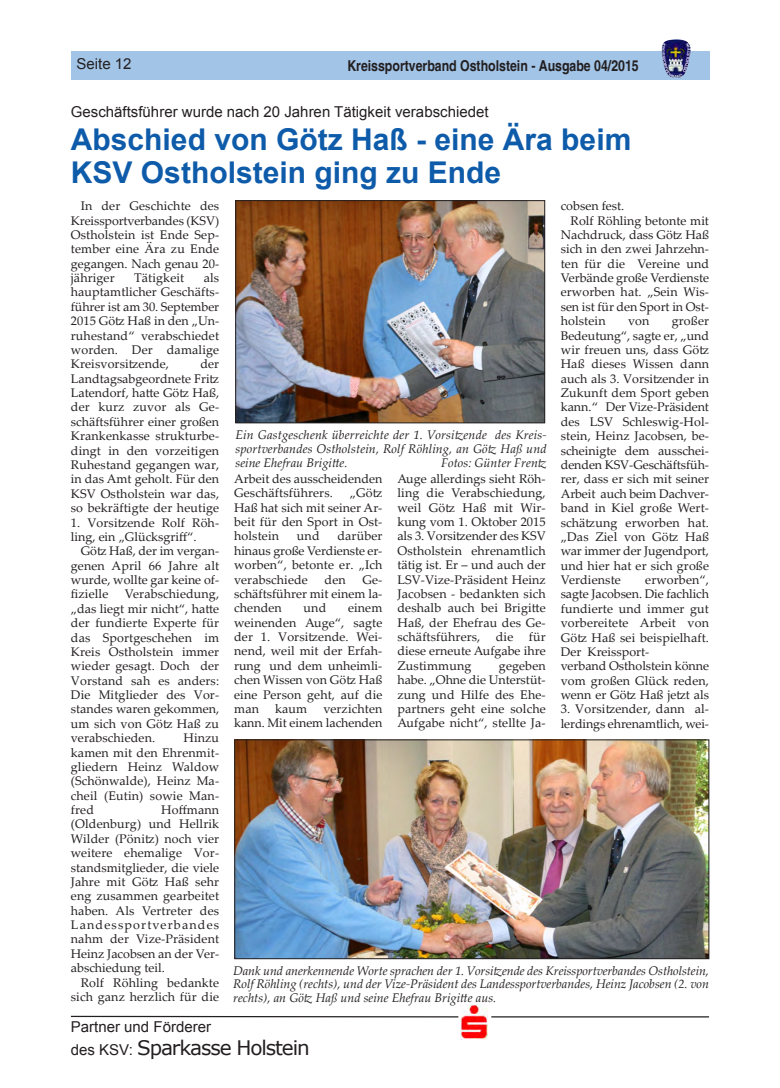
<style>
.page{position:relative;width:780px;height:1088px;background:#fff}
.page>*{position:absolute;margin:0;border:0;box-sizing:border-box;transform-origin:0 0}
.t1{font:700 30px/33.1px "Arial";color:#0e5baa}
.t2{font:20px "Verdana";letter-spacing:-.055em;color:#231f20}
.t3{font:15px "Arial";color:#231f20}
.t4{font:700 condensed 15px "Helvetica";color:#231f20}
.t5{font:12.5px/14.4px "Palatino Linotype";letter-spacing:.01em;color:#231f20;text-align:justify}
.t6{font:italic 12.5px/13.8px "Palatino Linotype";color:#231f20;text-align:justify}
.t7{font:12.5px/14.4px "Palatino Linotype";letter-spacing:-.01em;color:#231f20}
.s1{font-family:"Arial";font-size:15px}
</style>
<div class="page">
<svg style="left:70px;top:1015px;width:389px;height:3px"></svg>
<img style="left:460px;top:1004px;width:27px;height:35px">
<hr style="left:491px;top:1016px;width:218px;height:1px;background:#231f20">
<div style="left:71px;top:51px;width:638px;height:29px;background:#a2c4e7"></div>
<img style="left:661px;top:39px;width:29px;height:39px">
<img style="left:236px;top:742px;width:471px;height:215px">
<div style="left:234px;top:740px;width:475px;height:219px;border:1px solid #231f20"></div>
<img style="left:237px;top:202px;width:306px;height:219px">
<div style="left:235px;top:200px;width:310px;height:223px;border:1px solid #231f20"></div>
<p class="t3" style="left:76px;top:56px;width:57px">Seite 12</p>
<p class="t4" style="left:347px;top:57px;width:293px">Kreissportverband Ostholstein - Ausgabe 04/2015</p>
<p class="t3" style="left:71px;top:104px;width:419px">Geschäftsführer wurde nach 20 Jahren Tätigkeit verabschiedet</p>
<h1 class="t1" style="left:71px;top:123px;width:562px">Abschied von Götz Haß - eine Ära beim<br>KSV Ostholstein ging zu Ende</h1>
<p class="t5" style="left:71px;top:200px;width:150px;text-indent:10px">In der Geschichte des Kreissportverbandes (KSV)<br>Ostholstein ist Ende Sep&shy;tember eine Ära zu Ende gegangen. Nach genau 20- jähriger</p>
<p class="t5" style="left:560px;top:200px;width:65px">cobsen fest.</p>
<p class="t5" style="left:570px;top:215px;width:140px">Rolf Röhling betonte mit</p>
<p class="t5" style="left:560px;top:229px;width:150px">Nachdruck, dass Götz Haß</p>
<p class="t5" style="left:560px;top:243px;width:150px">sich in den zwei Jahrzehn-</p>
<p class="t5" style="left:560px;top:258px;width:150px">ten für die Vereine und</p>
<p class="t5" style="left:560px;top:272px;width:150px">Verbände große Verdienste</p>
<p class="t5" style="left:560px;top:286px;width:150px">erworben hat. „Sein Wis-</p>
<p class="t5" style="left:560px;top:301px;width:150px">sen ist für den Sport in Ost-</p>
<p class="t5" style="left:560px;top:315px;width:46px">holstein</p>
<p class="t5" style="left:628px;top:315px;width:23px">von</p>
<p class="t5" style="left:71px;top:272px;width:150px;text-indent:133px">als hauptamtlicher Geschäfts&shy;führer ist am 30. September 2015 Götz Haß in den „Un&shy;ruhestand“ verabschiedet worden. Der damalige Kreisvorsitzende,</p>
<p class="t5" style="left:134px;top:272px;width:52px">Tätigkeit</p>
<p class="t5" style="left:560px;top:315px;width:150px;text-indent:111px">großer Bedeutung“, sagte er, „und wir freuen uns, dass Götz Haß dieses Wissen dann auch als 3. Vorsitzender in Zukunft dem Sport geben kann.“ Der Vize-Präsident des LSV Schleswig-Hol&shy;stein, Heinz Jacobsen, be&shy;scheinigte dem ausschei&shy;denden KSV-Geschäftsfüh&shy;rer, dass er sich mit seiner Arbeit auch beim Dachver&shy;band in Kiel große Wert&shy;schätzung erworben hat. „Das Ziel von Götz Haß war immer der Jugendport, und hier hat er sich große Verdienste</p>
<p class="t5" style="left:71px;top:358px;width:150px;text-indent:129px">der Landtagsabgeordnete Fritz Latendorf, hatte Götz Haß, der kurz zuvor als Ge&shy;schäftsführer einer großen Krankenkasse strukturbe&shy;dingt in den vorzeitigen Ruhestand gegangen war, in das Amt geholt. Für den KSV Ostholstein war das, so bekräftigte der heutige</p>
<p class="t5" style="left:71px;top:516px;width:150px">1. Vorsitzende Rolf Röh&shy;ling, ein „Glücksgriff“.</p>
<p class="t5" style="left:71px;top:545px;width:150px;text-indent:10px">Götz Haß, der im vergan&shy;genen April 66 Jahre alt wurde, wollte gar keine of&shy;fizielle</p>
<p class="t6" style="left:235px;top:430px;width:313px">Ein Gastgeschenk überreichte der 1. Vorsitzende des Kreis&shy;sportverbandes Ostholstein, Rolf Röhling, an Götz Haß und seine Ehefrau Brigitte.</p>
<p class="t6" style="left:441px;top:457px;width:107px">Fotos: Günter Frentz</p>
<p class="t5" style="left:234px;top:473px;width:150px">Arbeit des ausscheidenden<br>Geschäftsführers.</p>
<p class="t5" style="left:397px;top:473px;width:150px">Auge allerdings sieht Röh&shy;ling die Verabschiedung, weil Götz Haß mit Wir&shy;kung vom 1. Oktober 2015 als 3. Vorsitzender des KSV Ostholstein ehrenamtlich tätig ist. Er – und auch der LSV-Vize-Präsident Heinz Jacobsen - bedankten sich deshalb auch bei Brigitte Haß, der Ehefrau des Ge&shy;schäftsführers, die für diese erneute Aufgabe ihre Zustimmung</p>
<p class="t5" style="left:234px;top:487px;width:150px;text-indent:116px">„Götz Haß hat sich mit seiner Ar&shy;beit für den Sport in Ost&shy;holstein</p>
<p class="t5" style="left:234px;top:530px;width:150px;text-indent:103px">darüber hinaus große Verdienste er&shy;worben“, betonte er. „Ich verabschiede</p>
<p class="t5" style="left:297px;top:530px;width:24px">und</p>
<p class="t5" style="left:324px;top:573px;width:23px">den</p>
<p class="t5" style="left:234px;top:573px;width:150px;text-indent:128px">Ge&shy;schäftsführer mit einem la&shy;chenden</p>
<p class="t5" style="left:560px;top:574px;width:150px;text-align:left;text-indent:84px">erworben“, sagte Jacobsen. Die fachlich fundierte und immer gut vorbereitete Arbeit von<br>Götz Haß sei beispielhaft.<br>Der Kreissport-<br>verband Ostholstein könne vom großen Glück reden, wenn er Götz Haß jetzt als</p>
<p class="t7" style="left:560px;top:703px;width:150px">3. Vorsitzender, dann al&shy;lerdings ehrenamtlich, wei-</p>
<p class="t5" style="left:71px;top:588px;width:150px;text-indent:54px">Verabschiedung, „das liegt mir nicht“, hatte der fundierte Experte für das Sportgeschehen im Kreis Ostholstein immer wieder gesagt. Doch der Vorstand sah es anders:<br>Die Mitglieder des Vor&shy;standes waren gekommen, um sich von Götz Haß zu verabschieden.</p>
<p class="t5" style="left:303px;top:602px;width:24px">und</p>
<p class="t5" style="left:234px;top:602px;width:150px;text-indent:114px">einem weinenden Auge“, sagte der 1. Vorsitzende. Wei&shy;nend, weil mit der Erfah&shy;rung und dem unheimli&shy;chen Wissen von Götz Haß eine Person geht, auf die man</p>
<p class="t5" style="left:397px;top:660px;width:150px;text-indent:101px">gegeben habe. „Ohne die Unterstüt&shy;zung und Hilfe des Ehe&shy;partners geht eine solche Aufgabe nicht“, stellte Ja-</p>
<p class="t5" style="left:234px;top:703px;width:150px;text-align:right">verzichten<br>kann. Mit einem lachenden</p>
<p class="t5" style="left:275px;top:703px;width:34px">kaum</p>
<p class="t5" style="left:71px;top:732px;width:150px;text-indent:113px">Hinzu kamen mit den Ehrenmit&shy;gliedern Heinz Waldow (Schönwalde), Heinz Ma&shy;cheil (Eutin) sowie Man&shy;fred</p>
<p class="t5" style="left:71px;top:804px;width:150px;text-indent:90px">Hoffmann (Oldenburg) und Hellrik Wilder (Pönitz) noch vier weitere ehemalige Vor&shy;standsmitglieder, die viele Jahre mit Götz Haß sehr eng zusammen gearbeitet haben. Als Vertreter des Landessportverbandes nahm der Vize-Präsident Heinz Jacobsen an der Ver&shy;abschiedung teil.</p>
<p class="t5" style="left:71px;top:976px;width:150px;text-align:right">Rolf Röhling bedankte sich ganz herzlich für die</p>
<p class="t6" style="left:233px;top:965px;width:477px">Dank und anerkennende Worte sprachen der 1. Vorsitzende des Kreissportverbandes Ostholstein, Rolf Röhling (rechts), und der Vize-Präsident des Landessportverbandes, Heinz Jacobsen (2. von rechts), an Götz Haß und seine Ehefrau Brigitte aus.</p>
<p class="t3" style="left:71px;top:1019px;width:142px">Partner und Förderer</p>
<h2 class="t2" style="left:71px;top:1034px;width:240px"><span class="s1">des KSV:</span> Sparkasse Holstein</h2>
</div>
